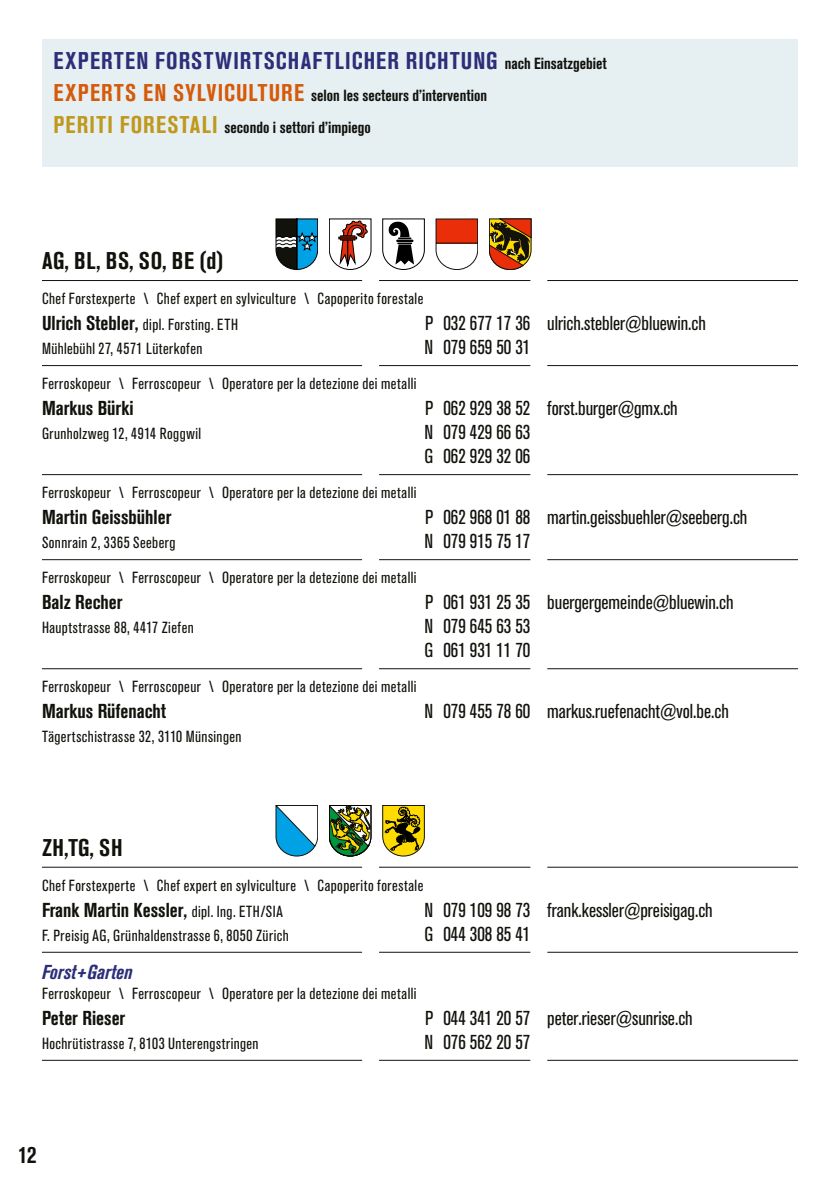
<style>
.page{position:relative;width:840px;height:1191px;background:#fff}
.page>*{position:absolute;margin:0;border:0;box-sizing:border-box;transform-origin:0 0}
.ZEM_Standard_deutsch{font:700 condensed 24px "Akzidenz Grotesk Pro";letter-spacing:.055em;color:#2c2e7a}
.ZEM_Standard_deutsch-2{font:700 condensed 24px "Akzidenz Grotesk Pro";letter-spacing:.03em;color:#12120d}
.ZEM_Standard_deutsch-3{font:condensed 20px "Akzidenz Grotesk Pro";color:#12120d}
.ZEM_Standard_deutsch-4{font:700 condensed 20px "Akzidenz Grotesk Pro";color:#12120d}
.ZEM_Standard_deutsch-5{font:italic 700 condensed 20px "Akzidenz Grotesk Pro";color:#2c2e7a}
.ZEM_Standard_deutsch-6{font:condensed 16px/24px "Akzidenz Grotesk Pro";letter-spacing:.03em;color:#12120d}
.ZEM_Standard_deutsch-7{font:700 condensed 16px/32px "Akzidenz Grotesk Pro";color:#12120d}
.s1{font-size:16px;color:#12120d}
.s2{font-size:24px;color:#d55a09}
.s3{font-size:24px;color:#bf991d}
.s4{font-weight:700;font-size:20px}
.s5{font-weight:400;font-size:16px}
</style>
<div class="page">
<div style="left:42px;top:40px;width:755px;height:127px;background:#e6eff1"></div>
<hr style="left:42px;top:280px;width:320px;height:1px;background:#12120d">
<hr style="left:379px;top:280px;width:151px;height:1px;background:#12120d">
<hr style="left:547px;top:280px;width:250px;height:1px;background:#12120d">
<hr style="left:42px;top:365px;width:320px;height:1px;background:#12120d">
<hr style="left:379px;top:365px;width:151px;height:1px;background:#12120d">
<hr style="left:547px;top:365px;width:250px;height:1px;background:#12120d">
<hr style="left:42px;top:474px;width:320px;height:1px;background:#12120d">
<hr style="left:379px;top:474px;width:151px;height:1px;background:#12120d">
<hr style="left:547px;top:474px;width:250px;height:1px;background:#12120d">
<hr style="left:42px;top:559px;width:320px;height:1px;background:#12120d">
<hr style="left:379px;top:559px;width:151px;height:1px;background:#12120d">
<hr style="left:547px;top:559px;width:250px;height:1px;background:#12120d">
<hr style="left:42px;top:668px;width:320px;height:1px;background:#12120d">
<hr style="left:379px;top:668px;width:151px;height:1px;background:#12120d">
<hr style="left:547px;top:668px;width:250px;height:1px;background:#12120d">
<hr style="left:42px;top:867px;width:320px;height:1px;background:#12120d">
<hr style="left:379px;top:867px;width:151px;height:1px;background:#12120d">
<hr style="left:547px;top:867px;width:250px;height:1px;background:#12120d">
<hr style="left:42px;top:952px;width:320px;height:1px;background:#12120d">
<hr style="left:379px;top:952px;width:151px;height:1px;background:#12120d">
<hr style="left:547px;top:952px;width:250px;height:1px;background:#12120d">
<hr style="left:42px;top:1060px;width:320px;height:1px;background:#12120d">
<hr style="left:379px;top:1060px;width:151px;height:1px;background:#12120d">
<hr style="left:547px;top:1060px;width:250px;height:1px;background:#12120d">
<svg style="left:276px;top:219px;width:41px;height:51px;background:#2f687e"></svg>
<svg style="left:329px;top:219px;width:42px;height:51px"></svg>
<svg style="left:382px;top:219px;width:42px;height:51px"></svg>
<svg style="left:435px;top:219px;width:42px;height:51px"></svg>
<svg style="left:489px;top:219px;width:42px;height:51px;background:#91561d"></svg>
<svg style="left:276px;top:805px;width:41px;height:51px"></svg>
<svg style="left:329px;top:805px;width:42px;height:51px;background:#677b42"></svg>
<svg style="left:382px;top:805px;width:42px;height:51px;background:#a99314"></svg>
<p class="ZEM_Standard_deutsch" style="left:53px;top:45px;width:554px">EXPERTEN FORSTWIRTSCHAFTLICHER RICHTUNG <span class="s1">nach Einsatzgebiet</span></p>
<p class="ZEM_Standard_deutsch-7" style="left:53px;top:79px;width:435px"><span class="s2">EXPERTS EN SYLVICULTURE</span> selon les secteurs d’intervention<br><span class="s3">PERITI FORESTALI</span> secondo i settori d’impiego</p>
<p class="ZEM_Standard_deutsch-2" style="left:42px;top:245px;width:183px">AG, BL, BS, SO, BE (d)</p>
<p class="ZEM_Standard_deutsch-6" style="left:42px;top:286px;width:382px">Chef Forstexperte \ Chef expert en sylviculture \ Capoperito forestale</p>
<p class="ZEM_Standard_deutsch-6" style="left:42px;top:312px;width:197px"><span class="s4">Ulrich Stebler,</span> dipl. Forsting. ETH<br>Mühlebühl 27, 4571 Lüterkofen</p>
<p class="ZEM_Standard_deutsch-3" style="left:425px;top:310px;width:107px">P 032 677 17 36</p>
<p class="ZEM_Standard_deutsch-3" style="left:424px;top:334px;width:107px">N 079 659 50 31</p>
<p class="ZEM_Standard_deutsch-6" style="left:42px;top:371px;width:375px">Ferroskopeur \ Ferroscopeur \ Operatore per la detezione dei metalli</p>
<p class="ZEM_Standard_deutsch-4" style="left:42px;top:395px;width:93px">Markus Bürki</p>
<p class="ZEM_Standard_deutsch-6" style="left:42px;top:421px;width:160px">Grunholzweg 12, 4914 Roggwil</p>
<p class="ZEM_Standard_deutsch-6" style="left:42px;top:480px;width:375px">Ferroskopeur \ Ferroscopeur \ Operatore per la detezione dei metalli</p>
<p class="ZEM_Standard_deutsch-4" style="left:42px;top:504px;width:131px">Martin Geissbühler</p>
<p class="ZEM_Standard_deutsch-6" style="left:42px;top:530px;width:135px">Sonnrain 2, 3365 Seeberg</p>
<p class="ZEM_Standard_deutsch-6" style="left:42px;top:565px;width:375px">Ferroskopeur \ Ferroscopeur \ Operatore per la detezione dei metalli</p>
<p class="ZEM_Standard_deutsch-4" style="left:42px;top:589px;width:82px">Balz Recher</p>
<p class="ZEM_Standard_deutsch-6" style="left:42px;top:615px;width:153px">Hauptstrasse 88, 4417 Ziefen</p>
<p class="ZEM_Standard_deutsch-3" style="left:425px;top:395px;width:107px">P 062 929 38 52</p>
<p class="ZEM_Standard_deutsch-3" style="left:424px;top:419px;width:107px">N 079 429 66 63</p>
<p class="ZEM_Standard_deutsch-3" style="left:424px;top:443px;width:107px">G 062 929 32 06</p>
<p class="ZEM_Standard_deutsch-3" style="left:425px;top:504px;width:107px">P 062 968 01 88</p>
<p class="ZEM_Standard_deutsch-3" style="left:424px;top:528px;width:107px">N 079 915 75 17</p>
<p class="ZEM_Standard_deutsch-3" style="left:425px;top:589px;width:107px">P 061 931 25 35</p>
<p class="ZEM_Standard_deutsch-3" style="left:424px;top:613px;width:107px">N 079 645 63 53</p>
<p class="ZEM_Standard_deutsch-3" style="left:424px;top:637px;width:107px">G 061 931 11 70</p>
<p class="ZEM_Standard_deutsch-3" style="left:547px;top:310px;width:160px">ulrich.stebler@bluewin.ch</p>
<p class="ZEM_Standard_deutsch-3" style="left:547px;top:395px;width:132px">forst.burger@gmx.ch</p>
<p class="ZEM_Standard_deutsch-3" style="left:547px;top:504px;width:201px">martin.geissbuehler@seeberg.ch</p>
<p class="ZEM_Standard_deutsch-3" style="left:547px;top:589px;width:188px">buergergemeinde@bluewin.ch</p>
<p class="ZEM_Standard_deutsch-6" style="left:42px;top:674px;width:375px">Ferroskopeur \ Ferroscopeur \ Operatore per la detezione dei metalli</p>
<p class="ZEM_Standard_deutsch-4" style="left:42px;top:698px;width:126px">Markus Rüfenacht</p>
<p class="ZEM_Standard_deutsch-6" style="left:42px;top:724px;width:201px">Tägertschistrasse 32, 3110 Münsingen</p>
<p class="ZEM_Standard_deutsch-3" style="left:424px;top:698px;width:107px">N 079 455 78 60</p>
<p class="ZEM_Standard_deutsch-3" style="left:547px;top:698px;width:183px">markus.ruefenacht@vol.be.ch</p>
<p class="ZEM_Standard_deutsch-2" style="left:42px;top:832px;width:82px">ZH,TG, SH</p>
<p class="ZEM_Standard_deutsch-6" style="left:42px;top:872px;width:382px">Chef Forstexperte \ Chef expert en sylviculture \ Capoperito forestale</p>
<p class="ZEM_Standard_deutsch-4" style="left:42px;top:897px;width:242px">Frank Martin Kessler, <span class="s5">dipl. Ing. ETH/SIA</span></p>
<p class="ZEM_Standard_deutsch-6" style="left:42px;top:923px;width:248px">F. Preisig AG, Grünhaldenstrasse 6, 8050 Zürich</p>
<p class="ZEM_Standard_deutsch-3" style="left:424px;top:897px;width:107px">N 079 109 98 73</p>
<p class="ZEM_Standard_deutsch-3" style="left:424px;top:921px;width:107px">G 044 308 85 41</p>
<p class="ZEM_Standard_deutsch-5" style="left:42px;top:958px;width:92px">Forst+Garten</p>
<p class="ZEM_Standard_deutsch-6" style="left:42px;top:980px;width:375px">Ferroskopeur \ Ferroscopeur \ Operatore per la detezione dei metalli</p>
<p class="ZEM_Standard_deutsch-4" style="left:42px;top:1005px;width:85px">Peter Rieser</p>
<p class="ZEM_Standard_deutsch-6" style="left:42px;top:1031px;width:218px">Hochrütistrasse 7, 8103 Unterengstringen</p>
<p class="ZEM_Standard_deutsch-3" style="left:425px;top:1005px;width:107px">P 044 341 20 57</p>
<p class="ZEM_Standard_deutsch-3" style="left:424px;top:1029px;width:107px">N 076 562 20 57</p>
<p class="ZEM_Standard_deutsch-3" style="left:547px;top:897px;width:167px">frank.kessler@preisigag.ch</p>
<p class="ZEM_Standard_deutsch-3" style="left:547px;top:1005px;width:147px">peter.rieser@sunrise.ch</p>
<h1 class="ZEM_Standard_deutsch-2" style="left:19px;top:1138px;width:19px">12</h1>
</div>
